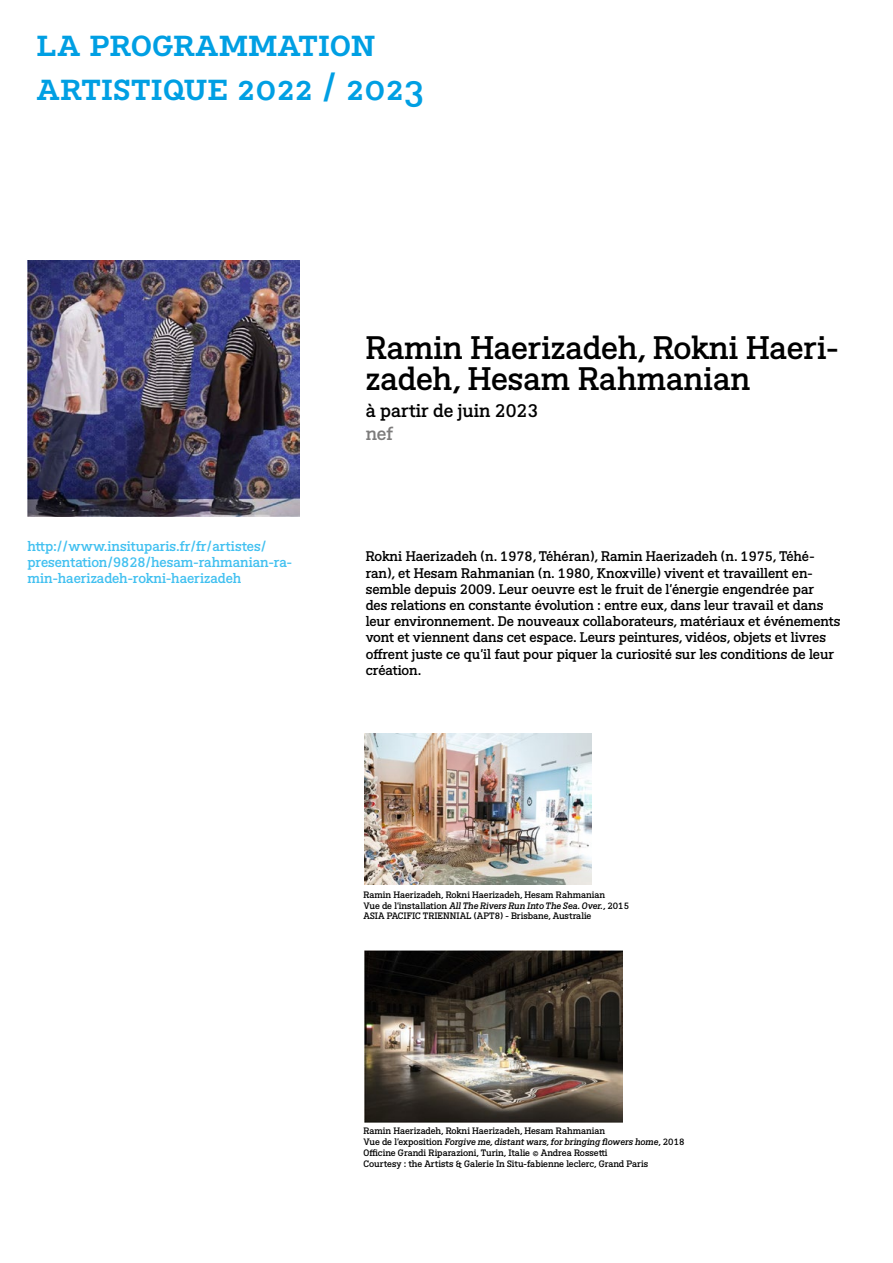
<style>
.page{position:relative;width:893px;height:1263px;background:#fff}
.page>*{position:absolute;margin:0;border:0;box-sizing:border-box;transform-origin:0 0}
.t1{font:36px/43.2px "BVHCCCOD";color:#009fe3}
.t2{font:31.5px/31.5px "BVHCCCOD";color:#000}
.t3{font:18px "BVHCCCOD";color:#000}
.t4{font:18px "BVHCCCOD";color:#7c7b7b}
.t5{font:13.5px/16.2px "BVHCCCOD";color:#000}
.t6{font:13.5px/16.2px "BVHCCCOD";color:#41c0f0}
.t7{font:9px/10.8px "BVHCCCOD";color:#000}
.s1{font-style:italic}
</style>
<div class="page">
<img style="left:27px;top:260px;width:272px;height:257px">
<img style="left:365px;top:950px;width:257px;height:172px">
<img style="left:365px;top:734px;width:226px;height:151px">
<h1 class="t1" style="left:37px;top:24px;width:389px">la programmation artistique 2022 / 2023</h1>
<h2 class="t2" style="left:366px;top:334px;width:474px">Ramin Haerizadeh, Rokni Haeri&shy;zadeh, Hesam Rahmanian</h2>
<h3 class="t3" style="left:366px;top:399px;width:174px">à partir de juin 2023</h3>
<h3 class="t4" style="left:366px;top:421px;width:29px">nef</h3>
<p class="t6" style="left:28px;top:539px;width:266px">http://www.insituparis.fr/fr/artistes/ presentation/9828/hesam-rahmanian-ra&shy;min-haerizadeh-rokni-haerizadeh</p>
<p class="t5" style="left:366px;top:549px;width:476px">Rokni Haerizadeh (n. 1978, Téhéran), Ramin Haerizadeh (n. 1975, Téhé&shy;ran), et Hesam Rahmanian (n. 1980, Knoxville) vivent et travaillent en&shy;semble depuis 2009. Leur oeuvre est le fruit de l'énergie engendrée par<br>des relations en constante évolution : entre eux, dans leur travail et dans leur environnement. De nouveaux collaborateurs, matériaux et événements vont et viennent dans cet espace. Leurs peintures, vidéos, objets et livres offrent juste ce qu'il faut pour piquer la curiosité sur les conditions de leur création.</p>
<p class="t7" style="left:364px;top:890px;width:267px">Ramin Haerizadeh, Rokni Haerizadeh, Hesam Rahmanian<br>Vue de l'installation <span class="s1">All The Rivers Run Into The Sea. Over.</span>, 2015<br>ASIA PACIFIC TRIENNIAL (APT8) - Brisbane, Australie</p>
<p class="t7" style="left:364px;top:1126px;width:322px">Ramin Haerizadeh, Rokni Haerizadeh, Hesam Rahmanian<br>Vue de l'exposition <span class="s1">Forgive me, distant wars, for bringing flowers home</span>, 2018<br>Officine Grandi Riparazioni, Turin, Italie © Andrea Rossetti<br>Courtesy : the Artists &amp; Galerie In Situ-fabienne leclerc, Grand Paris</p>
</div>
